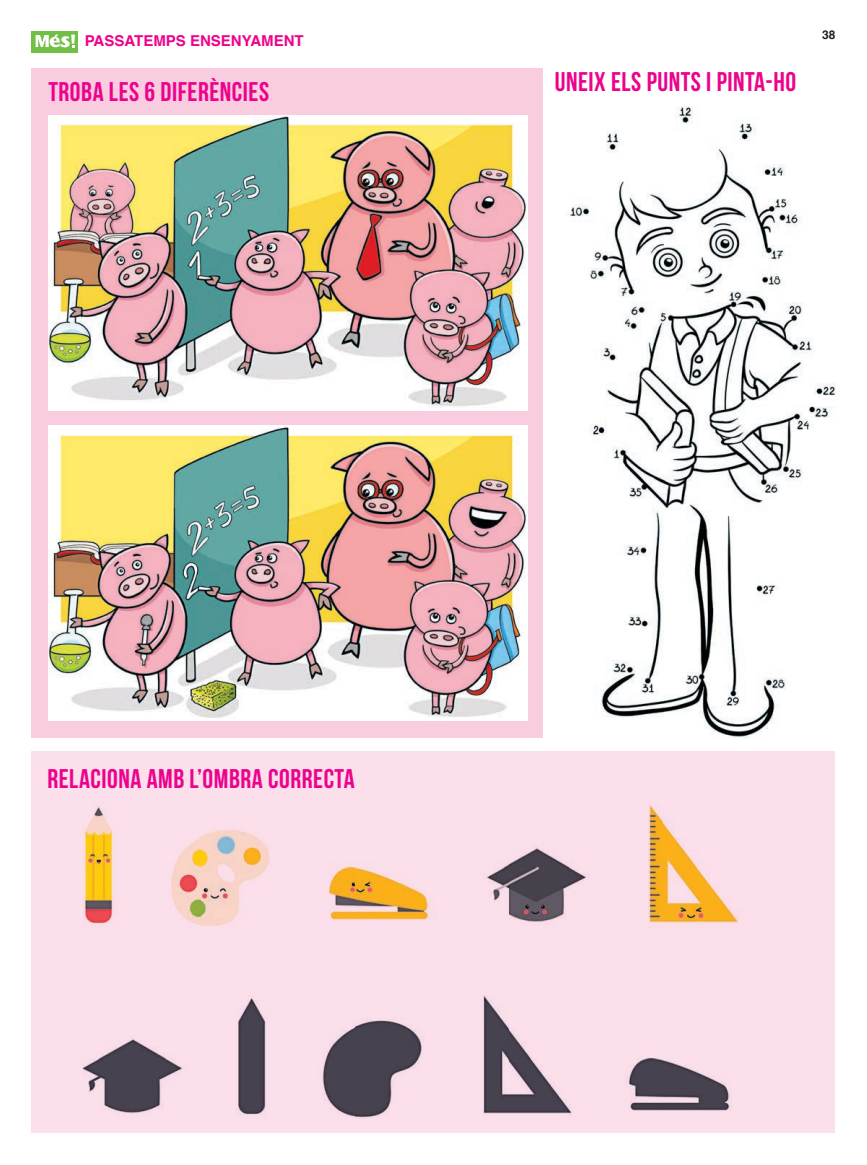
<style>
.page{position:relative;width:867px;height:1165px;background:#fff}
.page>*{position:absolute;margin:0;border:0;box-sizing:border-box;transform-origin:0 0}
.t1{font:27px "Bebas Neue";letter-spacing:.02em;color:#ed028c}
.t2{font:700 15px "Helvetica";color:#ed028c}
.t3{font:700 12px "Helvetica";color:#231f20}
</style>
<div class="page">
<div style="left:31px;top:68px;width:512px;height:670px;background:#f9ccdf"></div>
<img style="left:566px;top:106px;width:269px;height:632px">
<img style="left:48px;top:425px;width:480px;height:296px">
<img style="left:48px;top:115px;width:480px;height:296px">
<div style="left:31px;top:750px;width:804px;height:381px;background:#fbdfeb"></div>
<img style="left:83px;top:804px;width:656px;height:122px">
<img style="left:82px;top:995px;width:648px;height:122px">
<div style="left:32px;top:31px;width:46px;height:21px;background:#71bf44"></div>
<svg style="left:36px;top:35px;width:39px;height:12px"></svg>
<p class="t2" style="left:85px;top:29px;width:220px">PASSATEMPS ENSENYAMENT</p>
<p class="t1" style="left:48px;top:77px;width:222px">TROBA LES 6 DIFERÈNCIES</p>
<p class="t1" style="left:554px;top:66px;width:243px">UNEIX ELS PUNTS I PINTA-HO</p>
<p class="t3" style="left:822px;top:25px;width:15px">38</p>
<p class="t1" style="left:47px;top:764px;width:309px">RELACIONA AMB L’OMBRA CORRECTA</p>
</div>
